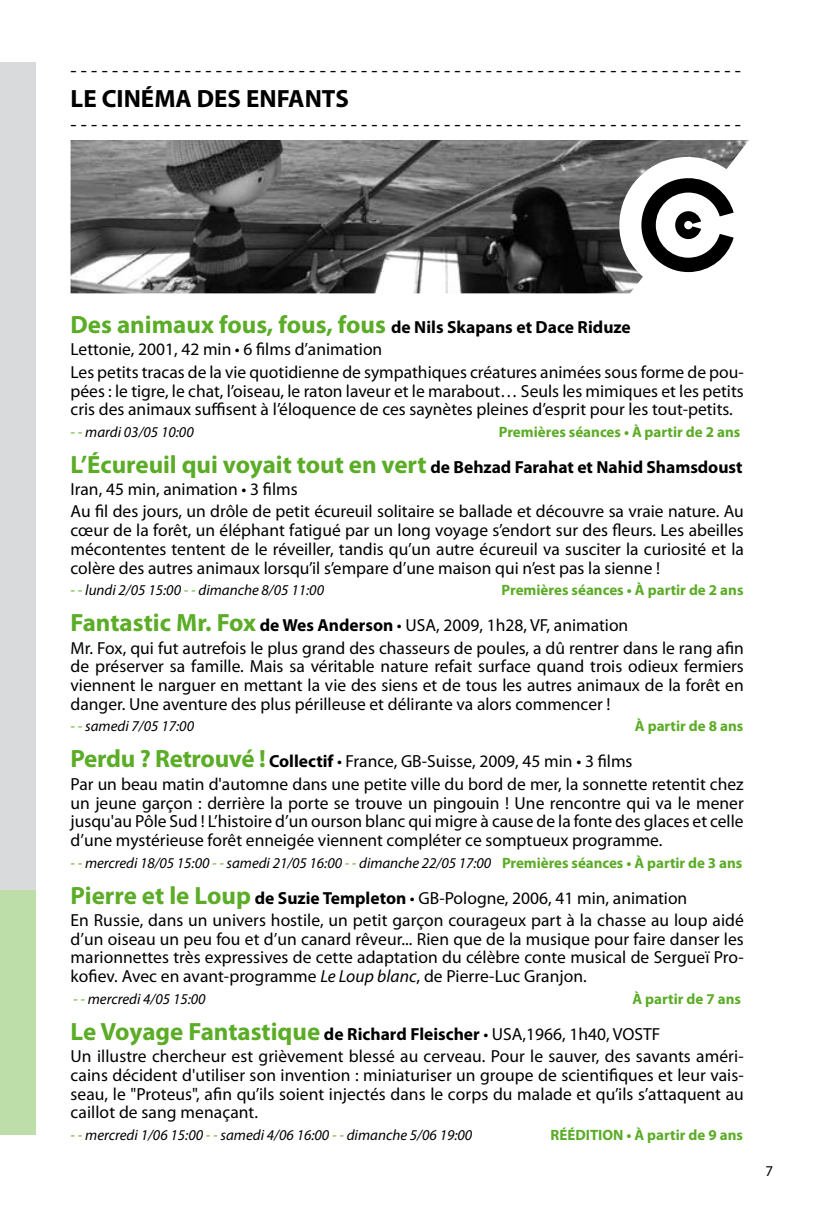
<style>
.page{position:relative;width:815px;height:1205px;background:#fff}
.page>*{position:absolute;margin:0;border:0;box-sizing:border-box;transform-origin:0 0}
.t1{font:700 25px "Myriad Pro";color:#000}
.t2{font:20px "Myriad Pro";color:#000}
.t3{font:17.5px/18.8px "Myriad Pro";color:#000}
.t4{font:italic 15px "Myriad Pro";color:#000}
.t5{font:700 15px "Myriad Pro";color:#5bac26}
.t6{font:15px "Myriad Pro";color:#000}
.s1{font-weight:700;font-size:25px;color:#5bac26}
.s2{font-weight:700}
.s3{color:#5bac26}
.s4{font-weight:700;font-style:normal;color:#5bac26}
.s5{font-style:italic}
</style>
<div class="page">
<img style="left:71px;top:140px;width:678px;height:153px">
<div style="left:619px;top:157px;width:137px;height:136px;background:#fff;border-radius:50%"></div>
<svg style="left:641px;top:178px;width:93px;height:94px"></svg>
<div style="left:0;top:62px;width:35px;height:1072px;background:#d9dadb"></div>
<div style="left:0;top:890px;width:35px;height:244px;background:#bddea8"></div>
<p class="t2" style="left:71px;top:58px;width:672px">- - - - - - - - - - - - - - - - - - - - - - - - - - - - - - - - - - - - - - - - - - - - - - - - - - - - - - - - - - - - - - - - -</p>
<h1 class="t1" style="left:71px;top:82px;width:280px">LE CINÉMA DES ENFANTS</h1>
<p class="t2" style="left:71px;top:112px;width:672px">- - - - - - - - - - - - - - - - - - - - - - - - - - - - - - - - - - - - - - - - - - - - - - - - - - - - - - - - - - - - - - - - -</p>
<p class="t3" style="left:71px;top:316px;width:675px;line-height:22.2px"><span class="s1">Des animaux fous, fous, fous</span> <span class="s2">de Nils Skapans et Dace Riduze<br></span>Lettonie, 2001, 42 min • 6 films d’animation<br>Les petits tracas de la vie quotidienne de sympathiques créatures animées sous forme de pou-</p>
<p class="t3" style="left:71px;top:381px;width:675px">pées : le tigre, le chat, l’oiseau, le raton laveur et le marabout… Seuls les mimiques et les petits cris des animaux suffisent à l’éloquence de ces saynètes pleines d’esprit pour les tout-petits.</p>
<p class="t4" style="left:71px;top:422px;width:125px"><span class="s3">- -</span> mardi 03/05 10:00</p>
<p class="t5" style="left:499px;top:422px;width:243px">Premières séances • À partir de 2 ans</p>
<p class="t3" style="left:71px;top:456px;width:675px;line-height:22.2px"><span class="s1">L’Écureuil qui voyait tout en vert</span> <span class="s2">de Behzad Farahat et Nahid Shamsdoust<br></span>Iran, 45 min, animation • 3 films<br>Au fil des jours, un drôle de petit écureuil solitaire se ballade et découvre sa vraie nature. Au</p>
<p class="t3" style="left:71px;top:521px;width:675px;text-align:justify">cœur de la forêt, un éléphant fatigué par un long voyage s’endort sur des fleurs. Les abeilles mécontentes tentent de le réveiller, tandis qu’un autre écureuil va susciter la curiosité et la colère des autres animaux lorsqu’il s’empare d’une maison qui n’est pas la sienne !</p>
<p class="t4" style="left:71px;top:581px;width:255px"><span class="s3">- -</span> lundi 2/05 15:00 <span class="s3">- -</span> dimanche 8/05 11:00</p>
<p class="t5" style="left:502px;top:580px;width:243px">Premières séances • À partir de 2 ans</p>
<p class="t3" style="left:71px;top:614px;width:675px;line-height:22.2px"><span class="s1">Fantastic Mr. Fox</span> <span class="s2">de Wes Anderson</span> • USA, 2009, 1h28, VF, animation<br>Mr. Fox, qui fut autrefois le plus grand des chasseurs de poules, a dû rentrer dans le rang afin</p>
<p class="t3" style="left:71px;top:657px;width:675px;text-align:justify">de préserver sa famille. Mais sa véritable nature refait surface quand trois odieux fermiers viennent le narguer en mettant la vie des siens et de tous les autres animaux de la forêt en danger. Une aventure des plus périlleuse et délirante va alors commencer !</p>
<p class="t4" style="left:71px;top:717px;width:125px"><span class="s3">- -</span> samedi 7/05 17:00</p>
<p class="t5" style="left:635px;top:716px;width:110px">À partir de 8 ans</p>
<p class="t3" style="left:71px;top:750px;width:675px;line-height:22.2px"><span class="s1">Perdu ? Retrouvé !</span> <span class="s2">Collectif</span> • France, GB-Suisse, 2009, 45 min • 3 films<br>Par un beau matin d'automne dans une petite ville du bord de mer, la sonnette retentit chez</p>
<p class="t3" style="left:71px;top:793px;width:675px;text-align:justify">un jeune garçon : derrière la porte se trouve un pingouin ! Une rencontre qui va le mener jusqu'au Pôle Sud ! L’histoire d’un ourson blanc qui migre à cause de la fonte des glaces et celle d’une mystérieuse forêt enneigée viennent compléter ce somptueux programme.</p>
<p class="t4" style="left:71px;top:853px;width:673px"><span class="s3">- -</span> mercredi 18/05 15:00 <span class="s3">- -</span> samedi 21/05 16:00 <span class="s3">- -</span> dimanche 22/05 17:00 <span class="s4">Premières séances • À partir de 3 ans</span></p>
<p class="t3" style="left:71px;top:886px;width:675px;line-height:22.2px"><span class="s1">Pierre et le Loup</span> <span class="s2">de Suzie Templeton</span> • GB-Pologne, 2006, 41 min, animation<br>En Russie, dans un univers hostile, un petit garçon courageux part à la chasse au loup aidé</p>
<p class="t3" style="left:71px;top:929px;width:675px;text-align:justify">d’un oiseau un peu fou et d’un canard rêveur... Rien que de la musique pour faire danser les marionnettes très expressives de cette adaptation du célèbre conte musical de Sergueï Pro&shy;kofiev. Avec en avant-programme <span class="s5">Le Loup blanc</span>, de Pierre-Luc Granjon.</p>
<p class="t4" style="left:73px;top:989px;width:134px"><span class="s3">- -</span> mercredi 4/05 15:00</p>
<p class="t5" style="left:632px;top:989px;width:110px">À partir de 7 ans</p>
<p class="t3" style="left:71px;top:1022px;width:675px;line-height:22.2px"><span class="s1">Le Voyage Fantastique</span> <span class="s2">de Richard Fleischer</span> • USA,1966, 1h40, VOSTF<br>Un illustre chercheur est grièvement blessé au cerveau. Pour le sauver, des savants améri-</p>
<p class="t3" style="left:71px;top:1065px;width:675px;text-align:justify">cains décident d'utiliser son invention : miniaturiser un groupe de scientifiques et leur vais&shy;seau, le "Proteus", afin qu’ils soient injectés dans le corps du malade et qu’ils s’attaquent au caillot de sang menaçant.</p>
<p class="t4" style="left:71px;top:1125px;width:403px"><span class="s3">- -</span> mercredi 1/06 15:00 <span class="s3">- -</span> samedi 4/06 16:00 <span class="s3">- -</span> dimanche 5/06 19:00</p>
<p class="t5" style="left:551px;top:1125px;width:18px">RÉÉDITION</p>
<p class="t5" style="left:626px;top:1125px;width:118px">• À partir de 9 ans</p>
<p class="t6" style="left:765px;top:1161px;width:9px">7</p>
</div>
